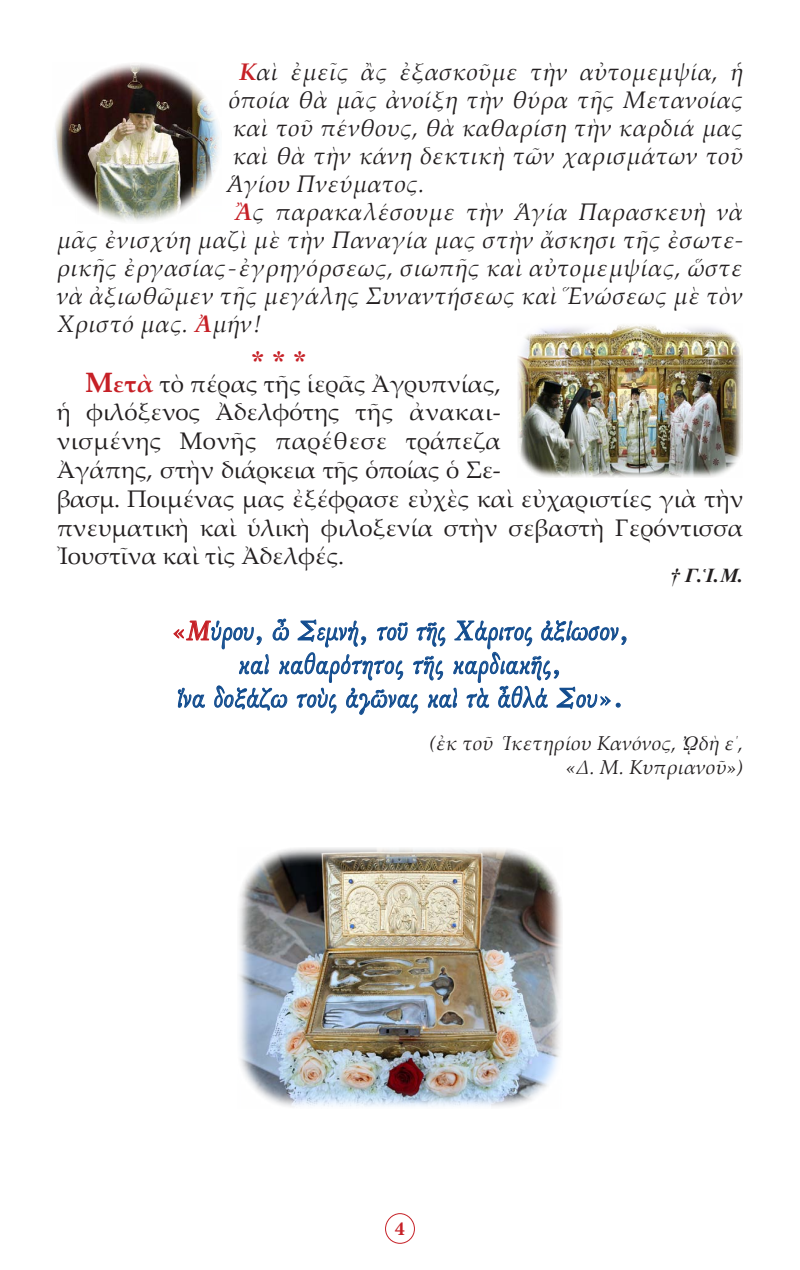
<style>
.page{position:relative;width:800px;height:1270px;background:#fff}
.page>*{position:absolute;margin:0;border:0;box-sizing:border-box;transform-origin:0 0}
.t1{font:28px "GFS Baskerville";letter-spacing:.01em;color:#124c8e}
.t2{font:28px "CTOS New Times Bold Test 1";color:#c62026}
.t3{font:italic 24px/28px "Palatino Linotype";letter-spacing:.005em;color:#231f20;text-align:justify}
.t4{font:24px/28.8px "Palatino Linotype";color:#231f20}
.t5{font:italic 20px "Palatino Linotype";color:#231f20}
.t6{font:20px "CTOS New Times Bold Italic Test 1";color:#231f20}
.t7{font:700 20px "Minion Pro";color:#c62026}
.s1{font-weight:700;color:#c62026}
.s2{font-weight:700;font-size:28px;color:#c62026}
.s3{color:#c62026}
.s4{font-family:"Times New Roman"}
</style>
<div class="page">
<svg style="left:173px;top:618px;width:454px;height:97px"></svg>
<div style="left:385px;top:1213px;width:30px;height:31px;border:1px solid #c62026;border-radius:50%"></div>
<img style="left:54px;top:63px;width:165px;height:159px">
<img style="left:518px;top:325px;width:225px;height:152px">
<img style="left:238px;top:848px;width:324px;height:259px">
<p class="t3" style="left:227px;top:57px;width:518px;text-indent:12px"><span class="s1">Κ</span>αὶ ἐμεῖς ἂς ἐξασκοῦμε τὴν αὐτομεμψία, ἡ ὁποία θὰ μᾶς ἀνοίξη τὴν θύρα τῆς Μετανοίας καὶ τοῦ πένθους, θὰ καθαρίση τὴν καρδιά μας καὶ θὰ τὴν κάνη δεκτικὴ τῶν χαρισμάτων τοῦ Ἁγίου Πνεύματος.</p>
<p class="t3" style="left:57px;top:197px;width:688px;text-indent:178px"><span class="s1">Ἂ</span>ς παρακαλέσουμε τὴν Ἁγία Παρασκευὴ νὰ μᾶς ἐνισχύη μαζὶ μὲ τὴν Παναγία μας στὴν ἄσκησι τῆς ἐσωτε&shy;ρικῆς ἐργασίας-ἐγρηγόρσεως, σιωπῆς καὶ αὐτομεμψίας, ὥστε νὰ ἀξιωθῶμεν τῆς μεγάλης Συναντήσεως καὶ Ἕνώσεως μὲ τὸν Χριστό μας. <span class="s1">Ἀ</span>μήν!</p>
<p class="t2" style="left:251px;top:345px;width:58px">* * *</p>
<p class="t4" style="left:57px;top:368px;width:688px;text-indent:28px"><span class="s2">Μ</span><span class="s1">ετὰ</span> τὸ πέρας τῆς ἱερᾶς Ἀγρυπνίας,<br>ἡ φιλόξενος Ἀδελφότης τῆς ἀνακαι-<br>νισμένης Μονῆς παρέθεσε τράπεζα<br>Ἀγάπης, στὴν διάρκεια τῆς ὁποίας ὁ Σε-<br>βασμ. Ποιμένας μας ἐξέφρασε εὐχὲς καὶ εὐχαριστίες γιὰ τὴν πνευματικὴ καὶ ὑλικὴ φιλοξενία στὴν σεβαστὴ Γερόντισσα Ἰουστῖνα καὶ τὶς Ἀδελφές.</p>
<p class="t6" style="left:670px;top:565px;width:74px">† Γ.Ἱ.Μ.</p>
<p class="t1" style="left:171px;top:616px;width:459px"><span class="s3">«Μ</span>ύρου, ὦ Σεμνή, τοῦ τῆς Χάριτος ἀξίωσον,</p>
<p class="t1" style="left:239px;top:649px;width:324px">καὶ καθαρότητος τῆς καρδιακῆς,</p>
<p class="t1" style="left:177px;top:683px;width:447px">ἵνα δοξάζω τοὺς ἀγῶνας καὶ τὰ ἆθλά Σου».</p>
<p class="t5" style="left:429px;top:729px;width:315px">(ἐκ τοῦ Ἱκετηρίου Κανόνος, <span class="s4">ᾨ</span>δὴ ε΄,</p>
<p class="t5" style="left:566px;top:753px;width:179px">«Δ. Μ. Κυπριανοῦ»)</p>
<p class="t7" style="left:395px;top:1215px;width:11px">4</p>
</div>
